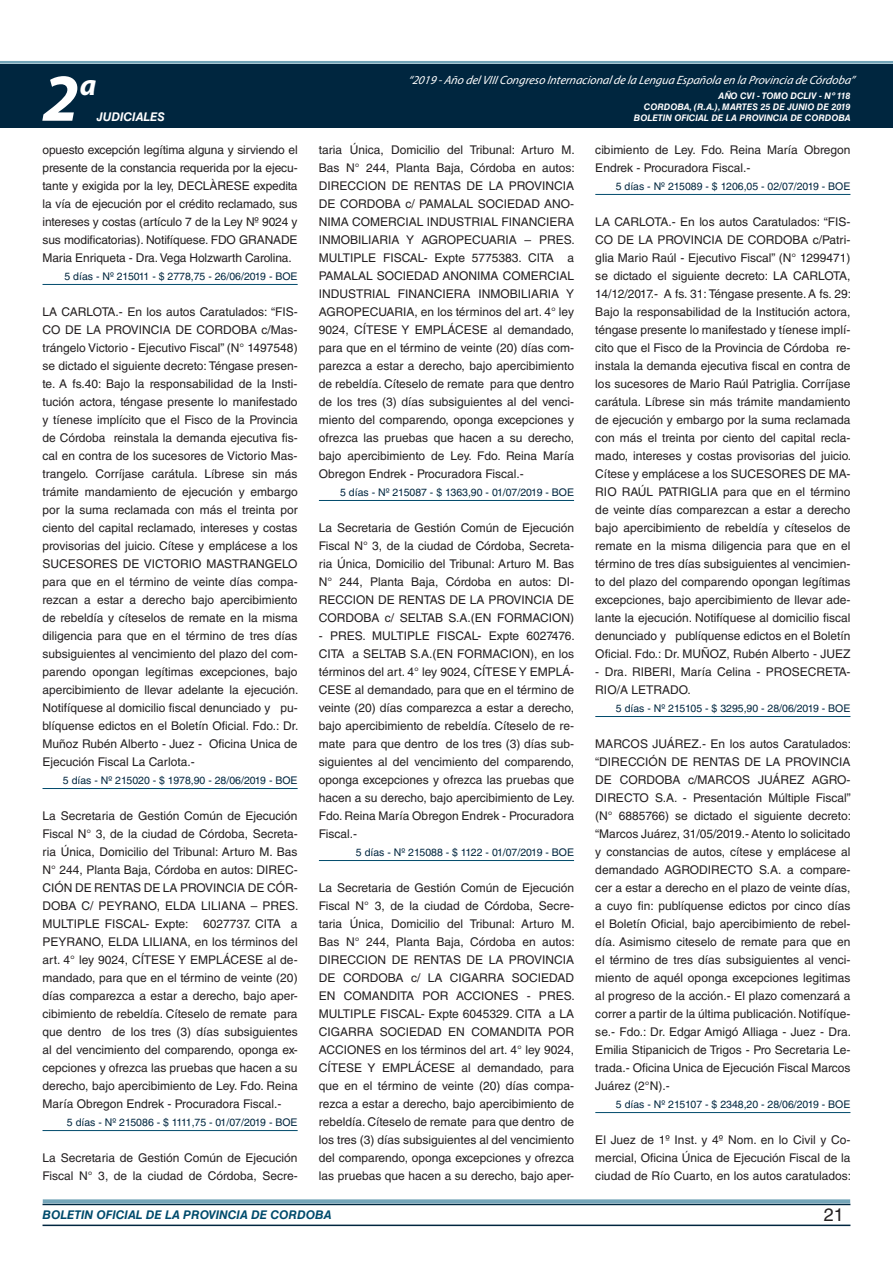
<style>
.page{position:relative;width:893px;height:1263px;background:#fff}
.page>*{position:absolute;margin:0;border:0;box-sizing:border-box;transform-origin:0 0}
.t1{font:italic 700 67.5px "Myriad Pro";color:#fff}
.t2{font:italic 700 30px "Myriad Pro";color:#fff}
.t3{font:18px "Helvetica LT Std";color:#231f20}
.t4{font:12px/18px "Helvetica LT Std";color:#231f20;text-align:justify}
.t5{font:italic 12px "Myriad Pro";color:#fff}
.t6{font:italic 700 12px "Helvetica LT Std";color:#004b6c}
.t7{font:italic 700 12px "Helvetica LT Std";color:#fff}
.t8{font:10.5px "Helvetica LT Std";color:#00263f}
.t9{font:italic 700 9px/10.8px "Helvetica LT Std";color:#fff;text-align:right}
</style>
<div class="page">
<div style="left:0;top:61px;width:893px;height:6px;background:#fff;opacity:.75"></div>
<div style="left:0;top:64px;width:893px;height:64px;background:#00263f"></div>
<hr style="left:43px;top:1224px;width:807px;height:2px;background:#00263f">
<div style="left:42px;top:1198px;width:809px;height:8px;background:#fff;opacity:.75"></div>
<hr style="left:43px;top:284px;width:255px;height:1px;background:#004b6c">
<hr style="left:43px;top:788px;width:255px;height:1px;background:#004b6c">
<hr style="left:43px;top:1130px;width:255px;height:1px;background:#004b6c">
<hr style="left:319px;top:500px;width:255px;height:1px;background:#004b6c">
<hr style="left:319px;top:860px;width:255px;height:1px;background:#004b6c">
<hr style="left:595px;top:194px;width:255px;height:1px;background:#004b6c">
<hr style="left:595px;top:716px;width:255px;height:1px;background:#004b6c">
<hr style="left:595px;top:1112px;width:255px;height:1px;background:#004b6c">
<h2 class="t2" style="left:80px;top:66px;width:18px">a</h2>
<p class="t5" style="left:408px;top:72px;width:448px">“2019 -Año delVIIICongreso Internacionalde la Lengua Esp añola en la Provincia de Córdoba”</p>
<h1 class="t1" style="left:43px;top:54px;width:38px">2</h1>
<p class="t9" style="left:644px;top:91px;width:208px">AÑO CVI - TOMO DCLIV - Nº 118<br>CORDOBA, (R.A.), MARTES 25 DE JUNIO DE 2019</p>
<p class="t7" style="left:97px;top:110px;width:70px">JUDICIALES</p>
<p class="t9" style="left:634px;top:112px;width:218px">BOLETIN OFICIAL DE LA PROVINCIA DE CORDOBA</p>
<p class="t4" style="left:43px;top:141px;width:257px">opuesto excepción legítima alguna y sirviendo el presente de la constancia requerida por la ejecu&shy;tante y exigida por la ley, DECLÀRESE expedita la vía de ejecución por el crédito reclamado, sus intereses y costas (artículo 7 de la Ley Nº 9024 y sus modificatorias). Notifíquese. FDO GRANADE Maria Enriqueta - Dra. Vega Holzwarth Carolina.</p>
<p class="t8" style="left:65px;top:270px;width:235px">5 días - Nº 215011 - $ 2778,75 - 26/06/2019 - BOE</p>
<p class="t4" style="left:43px;top:303px;width:257px">LA CARLOTA.- En los autos Caratulados: “FIS-CO DE LA PROVINCIA DE CORDOBA c/Mas&shy;trángelo Victorio - Ejecutivo Fiscal” (N° 1497548) se dictado el siguiente decreto: Téngase presen&shy;te. A fs.40: Bajo la responsabilidad de la Insti&shy;tución actora, téngase presente lo manifestado y tíenese implícito que el Fisco de la Provincia de Córdoba reinstala la demanda ejecutiva fis&shy;cal en contra de los sucesores de Victorio Mas&shy;trangelo. Corríjase carátula. Líbrese sin más trámite mandamiento de ejecución y embargo por la suma reclamada con más el treinta por ciento del capital reclamado, intereses y costas provisorias del juicio. Cítese y emplácese a los SUCESORES DE VICTORIO MASTRANGELO para que en el término de veinte días compa&shy;rezcan a estar a derecho bajo apercibimiento de rebeldía y cíteselos de remate en la misma diligencia para que en el término de tres días subsiguientes al vencimiento del plazo del com&shy;parendo opongan legítimas excepciones, bajo apercibimiento de llevar adelante la ejecución.<br>Notifíquese al domicilio fiscal denunciado y pu&shy;blíquense edictos en el Boletín Oficial. Fdo.: Dr.<br>Muñoz Rubén Alberto - Juez - Oficina Unica de Ejecución Fiscal La Carlota.-</p>
<p class="t8" style="left:63px;top:774px;width:236px">5 días - Nº 215020 - $ 1978,90 - 28/06/2019 - BOE</p>
<p class="t4" style="left:43px;top:807px;width:257px">La Secretaria de Gestión Común de Ejecución Fiscal N° 3, de la ciudad de Córdoba, Secreta&shy;ria Única, Domicilio del Tribunal: Arturo M. Bas N° 244, Planta Baja, Córdoba en autos: DIREC-CIÓN DE RENTAS DE LA PROVINCIA DE CÓR-DOBA C/ PEYRANO, ELDA LILIANA – PRES.<br>MULTIPLE FISCAL- Expte: 6027737. CITA a PEYRANO, ELDA LILIANA, en los términos del art. 4° ley 9024, CÍTESE Y EMPLÁCESE al de&shy;mandado, para que en el término de veinte (20) días comparezca a estar a derecho, bajo aper&shy;cibimiento de rebeldía. Cíteselo de remate para que dentro de los tres (3) días subsiguientes al del vencimiento del comparendo, oponga ex&shy;cepciones y ofrezca las pruebas que hacen a su derecho, bajo apercibimiento de Ley. Fdo. Reina María Obregon Endrek - Procuradora Fiscal.-</p>
<p class="t8" style="left:67px;top:1116px;width:232px">5 días - Nº 215086 - $ 1111,75 - 01/07/2019 - BOE</p>
<p class="t4" style="left:43px;top:1149px;width:257px">La Secretaria de Gestión Común de Ejecución<br>Fiscal N° 3, de la ciudad de Córdoba, Secre-</p>
<p class="t4" style="left:319px;top:141px;width:257px">taria Única, Domicilio del Tribunal: Arturo M.<br>Bas N° 244, Planta Baja, Córdoba en autos:<br>DIRECCION DE RENTAS DE LA PROVINCIA DE CORDOBA c/ PAMALAL SOCIEDAD ANO-NIMA COMERCIAL INDUSTRIAL FINANCIERA INMOBILIARIA Y AGROPECUARIA – PRES.<br>MULTIPLE FISCAL- Expte 5775383. CITA a PAMALAL SOCIEDAD ANONIMA COMERCIAL INDUSTRIAL FINANCIERA INMOBILIARIA Y AGROPECUARIA, en los términos del art. 4° ley 9024, CÍTESE Y EMPLÁCESE al demandado, para que en el término de veinte (20) días com&shy;parezca a estar a derecho, bajo apercibimiento de rebeldía. Cíteselo de remate para que dentro de los tres (3) días subsiguientes al del venci&shy;miento del comparendo, oponga excepciones y ofrezca las pruebas que hacen a su derecho, bajo apercibimiento de Ley. Fdo. Reina María Obregon Endrek - Procuradora Fiscal.-</p>
<p class="t8" style="left:340px;top:486px;width:235px">5 días - Nº 215087 - $ 1363,90 - 01/07/2019 - BOE</p>
<p class="t4" style="left:319px;top:519px;width:257px">La Secretaria de Gestión Común de Ejecución Fiscal N° 3, de la ciudad de Córdoba, Secreta&shy;ria Única, Domicilio del Tribunal: Arturo M. Bas N° 244, Planta Baja, Córdoba en autos: DI-RECCION DE RENTAS DE LA PROVINCIA DE CORDOBA c/ SELTAB S.A.(EN FORMACION)</p>
<p class="t4" style="left:319px;top:627px;width:257px">- PRES. MULTIPLE FISCAL- Expte 6027476.<br>CITA a SELTAB S.A.(EN FORMACION), en los términos del art. 4° ley 9024, CÍTESE Y EMPLÁ-CESE al demandado, para que en el término de veinte (20) días comparezca a estar a derecho, bajo apercibimiento de rebeldía. Cíteselo de re&shy;mate para que dentro de los tres (3) días sub&shy;siguientes al del vencimiento del comparendo, oponga excepciones y ofrezca las pruebas que hacen a su derecho, bajo apercibimiento de Ley.<br>Fdo. Reina María Obregon Endrek - Procuradora Fiscal.-</p>
<p class="t8" style="left:356px;top:846px;width:220px">5 días - Nº 215088 - $ 1122 - 01/07/2019 - BOE</p>
<p class="t4" style="left:319px;top:879px;width:257px">La Secretaria de Gestión Común de Ejecución Fiscal N° 3, de la ciudad de Córdoba, Secre&shy;taria Única, Domicilio del Tribunal: Arturo M.<br>Bas N° 244, Planta Baja, Córdoba en autos:<br>DIRECCION DE RENTAS DE LA PROVINCIA DE CORDOBA c/ LA CIGARRA SOCIEDAD EN COMANDITA POR ACCIONES - PRES.<br>MULTIPLE FISCAL- Expte 6045329. CITA a LA CIGARRA SOCIEDAD EN COMANDITA POR ACCIONES en los términos del art. 4° ley 9024, CÍTESE Y EMPLÁCESE al demandado, para que en el término de veinte (20) días compa&shy;rezca a estar a derecho, bajo apercibimiento de rebeldía. Cíteselo de remate para que dentro de los tres (3) días subsiguientes al del vencimiento del comparendo, oponga excepciones y ofrezca las pruebas que hacen a su derecho, bajo aper-</p>
<p class="t4" style="left:595px;top:141px;width:257px">cibimiento de Ley. Fdo. Reina María Obregon<br>Endrek - Procuradora Fiscal.-</p>
<p class="t8" style="left:616px;top:180px;width:236px">5 días - Nº 215089 - $ 1206,05 - 02/07/2019 - BOE</p>
<p class="t4" style="left:595px;top:213px;width:257px">LA CARLOTA.- En los autos Caratulados: “FIS-CO DE LA PROVINCIA DE CORDOBA c/Patri&shy;glia Mario Raúl - Ejecutivo Fiscal” (N° 1299471) se dictado el siguiente decreto: LA CARLOTA, 14/12/2017.- A fs. 31: Téngase presente. A fs. 29:<br>Bajo la responsabilidad de la Institución actora, téngase presente lo manifestado y tíenese implí&shy;cito que el Fisco de la Provincia de Córdoba re&shy;instala la demanda ejecutiva fiscal en contra de los sucesores de Mario Raúl Patriglia. Corríjase carátula. Líbrese sin más trámite mandamiento de ejecución y embargo por la suma reclamada con más el treinta por ciento del capital recla&shy;mado, intereses y costas provisorias del juicio.<br>Cítese y emplácese a los SUCESORES DE MA-RIO RAÚL PATRIGLIA para que en el término de veinte días comparezcan a estar a derecho bajo apercibimiento de rebeldía y cíteselos de remate en la misma diligencia para que en el término de tres días subsiguientes al vencimien&shy;to del plazo del comparendo opongan legítimas excepciones, bajo apercibimiento de llevar ade&shy;lante la ejecución. Notifíquese al domicilio fiscal denunciado y publíquense edictos en el Boletín Oficial. Fdo.: Dr. MUÑOZ, Rubén Alberto - JUEZ</p>
<p class="t4" style="left:595px;top:663px;width:257px">- Dra. RIBERI, María Celina - PROSECRETA-<br>RIO/A LETRADO.</p>
<p class="t8" style="left:616px;top:702px;width:236px">5 días - Nº 215105 - $ 3295,90 - 28/06/2019 - BOE</p>
<p class="t4" style="left:595px;top:735px;width:257px">MARCOS JUÁREZ.- En los autos Caratulados: “DIRECCIÓN DE RENTAS DE LA PROVINCIA DE CORDOBA c/MARCOS JUÁREZ AGRO-DIRECTO S.A. - Presentación Múltiple Fiscal” (N° 6885766) se dictado el siguiente decreto: “Marcos Juárez, 31/05/2019.- Atento lo solicitado y constancias de autos, cítese y emplácese al demandado AGRODIRECTO S.A. a compare&shy;cer a estar a derecho en el plazo de veinte días, a cuyo fin: publíquense edictos por cinco días el Boletín Oficial, bajo apercibimiento de rebel&shy;día. Asimismo citeselo de remate para que en el término de tres días subsiguientes al venci&shy;miento de aquél oponga excepciones legitimas al progreso de la acción.- El plazo comenzará a correr a partir de la última publicación. Notifíque&shy;se.- Fdo.: Dr. Edgar Amigó Alliaga - Juez - Dra.<br>Emilia Stipanicich de Trigos - Pro Secretaria Le&shy;trada.- Oficina Unica de Ejecución Fiscal Marcos Juárez (2°N).-</p>
<p class="t8" style="left:616px;top:1098px;width:236px">5 días - Nº 215107 - $ 2348,20 - 28/06/2019 - BOE</p>
<p class="t4" style="left:595px;top:1131px;width:257px">El Juez de 1º Inst. y 4º Nom. en lo Civil y Co&shy;mercial, Oficina Única de Ejecución Fiscal de la ciudad de Río Cuarto, en los autos caratulados:</p>
<p class="t6" style="left:43px;top:1208px;width:290px">BOLETIN OFICIAL DE LA PROVINCIA DE CORDOBA</p>
<h3 class="t3" style="left:824px;top:1204px;width:22px">21</h3>
</div>
